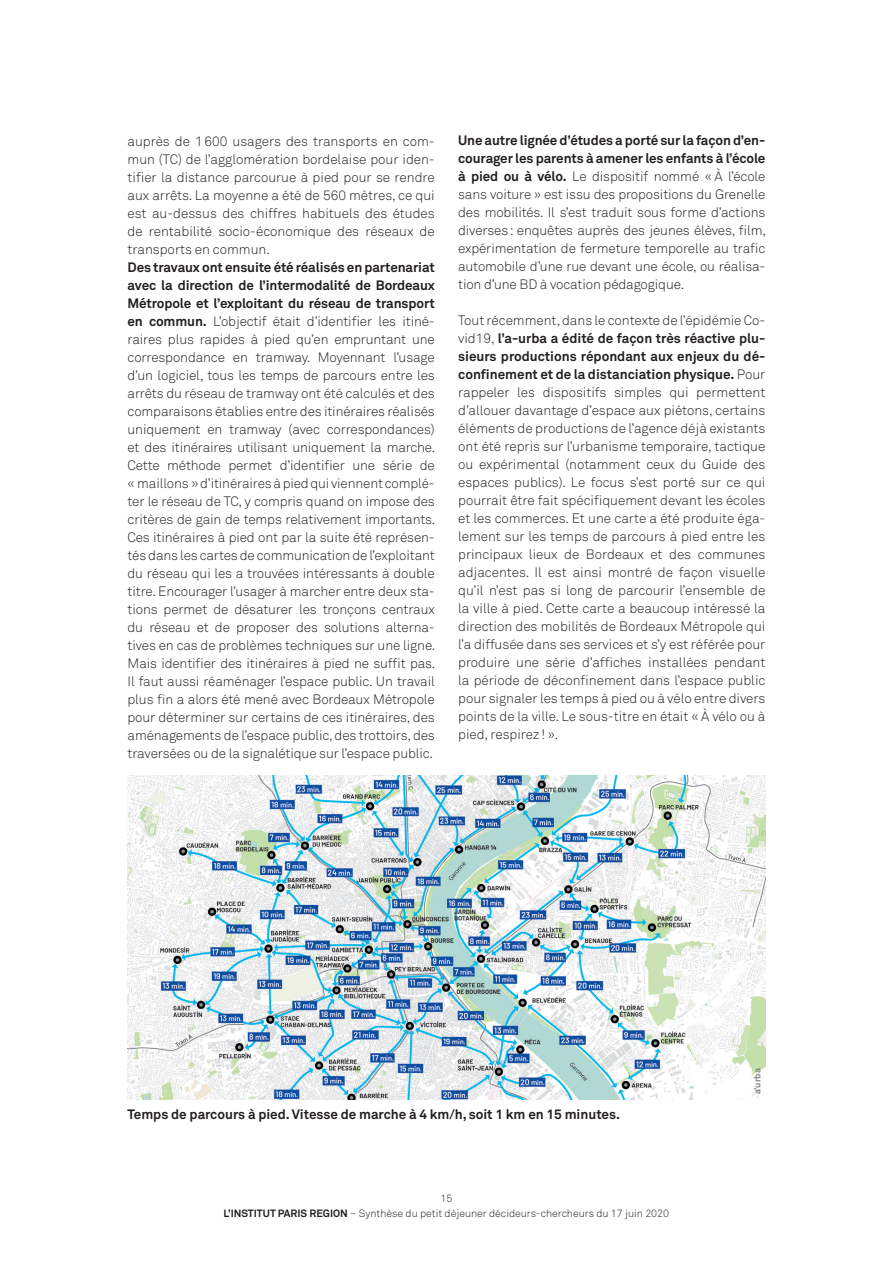
<style>
.page{position:relative;width:893px;height:1263px;background:#fff}
.page>*{position:absolute;margin:0;border:0;box-sizing:border-box;transform-origin:0 0}
.t1{font:13.5px/18px "Akkurat Light Pro";letter-spacing:-.005em;color:#231f20;text-align:justify}
.t2{font:700 13.5px/18px "Akkurat Pro";letter-spacing:-.01em;color:#231f20;text-align:justify}
.t3{font:10.5px/15px "Akkurat Light Pro";color:#231f20;text-align:center}
.t4{font:700 9px "Akkurat Pro";color:#808285}
.s1{font-family:"Akkurat Pro";font-weight:700}
.s2{font-family:"Akkurat Light Pro";font-weight:400}
</style>
<div class="page">
<img style="left:128px;top:776px;width:637px;height:324px">
<p class="t1" style="left:128px;top:132px;width:309px">auprès de 1600 usagers des transports en com&shy;mun (TC) de l’agglomération bordelaise pour iden&shy;tifier la distance parcourue à pied pour se rendre aux arrêts. La moyenne a été de 560 mètres, ce qui est au-dessus des chiffres habituels des études de rentabilité socio-économique des réseaux de transports en commun.</p>
<p class="t2" style="left:128px;top:258px;width:309px">Des travaux ont ensuite été réalisés en partenariat avec la direction de l’intermodalité de Bordeaux Métropole et l’exploitant du réseau de transport</p>
<p class="t1" style="left:128px;top:312px;width:309px"><span class="s1">en commun.</span> L’objectif était d’identifier les itiné&shy;raires plus rapides à pied qu’en empruntant une correspondance en tramway. Moyennant l’usage d’un logiciel, tous les temps de parcours entre les arrêts du réseau de tramway ont été calculés et des comparaisons établies entre des itinéraires réalisés uniquement en tramway (avec correspondances) et des itinéraires utilisant uniquement la marche.<br>Cette méthode permet d’identifier une série de « maillons » d’itinéraires à pied qui viennent complé&shy;ter le réseau de TC, y compris quand on impose des critères de gain de temps relativement importants.<br>Ces itinéraires à pied ont par la suite été représen&shy;tés dans les cartes de communication de l’exploitant du réseau qui les a trouvées intéressants à double titre. Encourager l’usager à marcher entre deux sta&shy;tions permet de désaturer les tronçons centraux du réseau et de proposer des solutions alterna&shy;tives en cas de problèmes techniques sur une ligne.<br>Mais identifier des itinéraires à pied ne suffit pas.<br>Il faut aussi réaménager l’espace public. Un travail plus fin a alors été mené avec Bordeaux Métropole pour déterminer sur certains de ces itinéraires, des aménagements de l’espace public, des trottoirs, des traversées ou de la signalétique sur l’espace public.</p>
<p class="t2" style="left:458px;top:132px;width:309px">Une autre lignée d’études a porté sur la façon d’en&shy;courager les parents à amener les enfants à l’école</p>
<p class="t1" style="left:458px;top:168px;width:309px"><span class="s1">à pied ou à vélo.</span> Le dispositif nommé « À l’école sans voiture » est issu des propositions du Grenelle des mobilités. Il s’est traduit sous forme d’actions diverses: enquêtes auprès des jeunes élèves, film, expérimentation de fermeture temporelle au trafic automobile d’une rue devant une école, ou réalisa&shy;tion d’une BD à vocation pédagogique.</p>
<p class="t1" style="left:458px;top:312px;width:309px">Tout récemment, dans le contexte de l’épidémie Co-</p>
<p class="t2" style="left:458px;top:330px;width:309px"><span class="s2">vid19,</span> l’a-urba a édité de façon très réactive plu&shy;sieurs productions répondant aux enjeux du dé&shy;confinement et de la distanciation physique. <span class="s2">Pour</span></p>
<p class="t1" style="left:458px;top:384px;width:309px">rappeler les dispositifs simples qui permettent d’allouer davantage d’espace aux piétons, certains éléments de productions de l’agence déjà existants ont été repris sur l’urbanisme temporaire, tactique ou expérimental (notamment ceux du Guide des espaces publics). Le focus s’est porté sur ce qui pourrait être fait spécifiquement devant les écoles et les commerces. Et une carte a été produite éga&shy;lement sur les temps de parcours à pied entre les principaux lieux de Bordeaux et des communes adjacentes. Il est ainsi montré de façon visuelle qu’il n’est pas si long de parcourir l’ensemble de la ville à pied. Cette carte a beaucoup intéressé la direction des mobilités de Bordeaux Métropole qui l’a diffusée dans ses services et s’y est référée pour produire une série d’affiches installées pendant la période de déconfinement dans l’espace public pour signaler les temps à pied ou à vélo entre divers points de la ville. Le sous-titre en était « À vélo ou à pied, respirez! ».</p>
<p class="t4" style="left:752px;top:1094px;width:28px;rotate:-90deg">a’urba</p>
<p class="t2" style="left:128px;top:1106px;width:494px">Temps de parcours à pied. Vitesse de marche à 4 km/h, soit 1 km en 15 minutes.</p>
<p class="t3" style="left:224px;top:1191px;width:447px">15<br><span class="s1">L’INSTITUT PARIS REGION</span> – Synthèse du petit déjeuner décideurs-chercheurs du 17 juin 2020</p>
</div>
